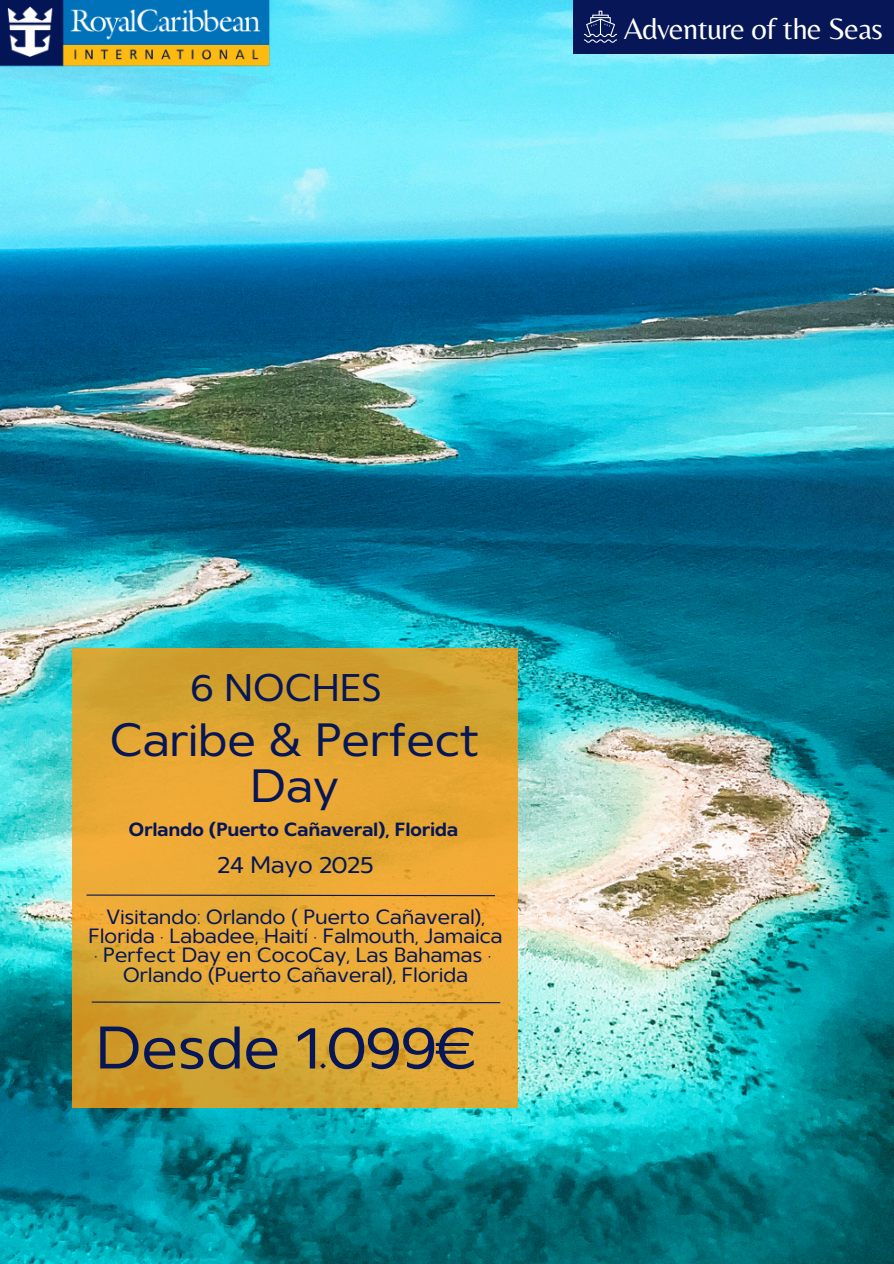
<style>
.page{position:relative;width:894px;height:1264px;background:#fff}
.page>*{position:absolute;margin:0;border:0;box-sizing:border-box;transform-origin:0 0}
.t1{font:58.8px "Mero Thai";letter-spacing:-.02em;color:#061656}
.t2{font:45.75px/45px "Mero Thai";letter-spacing:-.02em;color:#061656;text-align:center}
.t3{font:37.8px "Mero Thai";letter-spacing:-.02em;color:#061656}
.t4{font:30.75px "Belleza";letter-spacing:-.02em;color:#fffffe}
.t5{font:23.25px "Mero Thai";letter-spacing:-.02em;color:#061656}
.t6{font:20.25px/19.2px "Mero Thai";letter-spacing:-.02em;color:#061656;text-align:center}
.t7{font:700 18.75px "Mero Thai";letter-spacing:-.02em;color:#061656}
</style>
<div class="page">
<img style="left:0;top:0;width:893px;height:1263px">
<div style="left:572px;top:0;width:321px;height:53px;background:#061656"></div>
<img style="left:0;top:0;width:271px;height:69px">
<svg style="left:72px;top:648px;width:445px;height:459px;background:#e0a632"></svg>
<svg style="left:584px;top:11px;width:33px;height:32px"></svg>
<svg style="left:91px;top:1000px;width:410px;height:3px"></svg>
<svg style="left:85px;top:894px;width:411px;height:2px"></svg>
<p class="t4" style="left:623px;top:10px;width:260px">Adventure of the Seas</p>
<p class="t3" style="left:191px;top:673px;width:192px">6 NOCHES</p>
<p class="t2" style="left:109px;top:722px;width:372px">Caribe &amp; Perfect<br>Day</p>
<p class="t7" style="left:128px;top:822px;width:331px">Orlando (Puerto Cañaveral), Florida</p>
<h5 class="t5" style="left:217px;top:855px;width:158px">24 Mayo 2025</h5>
<h4 class="t6" style="left:88px;top:909px;width:416px">Visitando: Orlando ( Puerto Cañaveral),<br>Florida · Labadee, Haití · Falmouth, Jamaica · Perfect Day en CocoCay, Las Bahamas ·</h4>
<h2 class="t6" style="left:123px;top:966px;width:347px">Orlando (Puerto Cañaveral), Florida</h2>
<p class="t1" style="left:95px;top:1024px;width:384px">Desde 1.099€</p>
</div>
